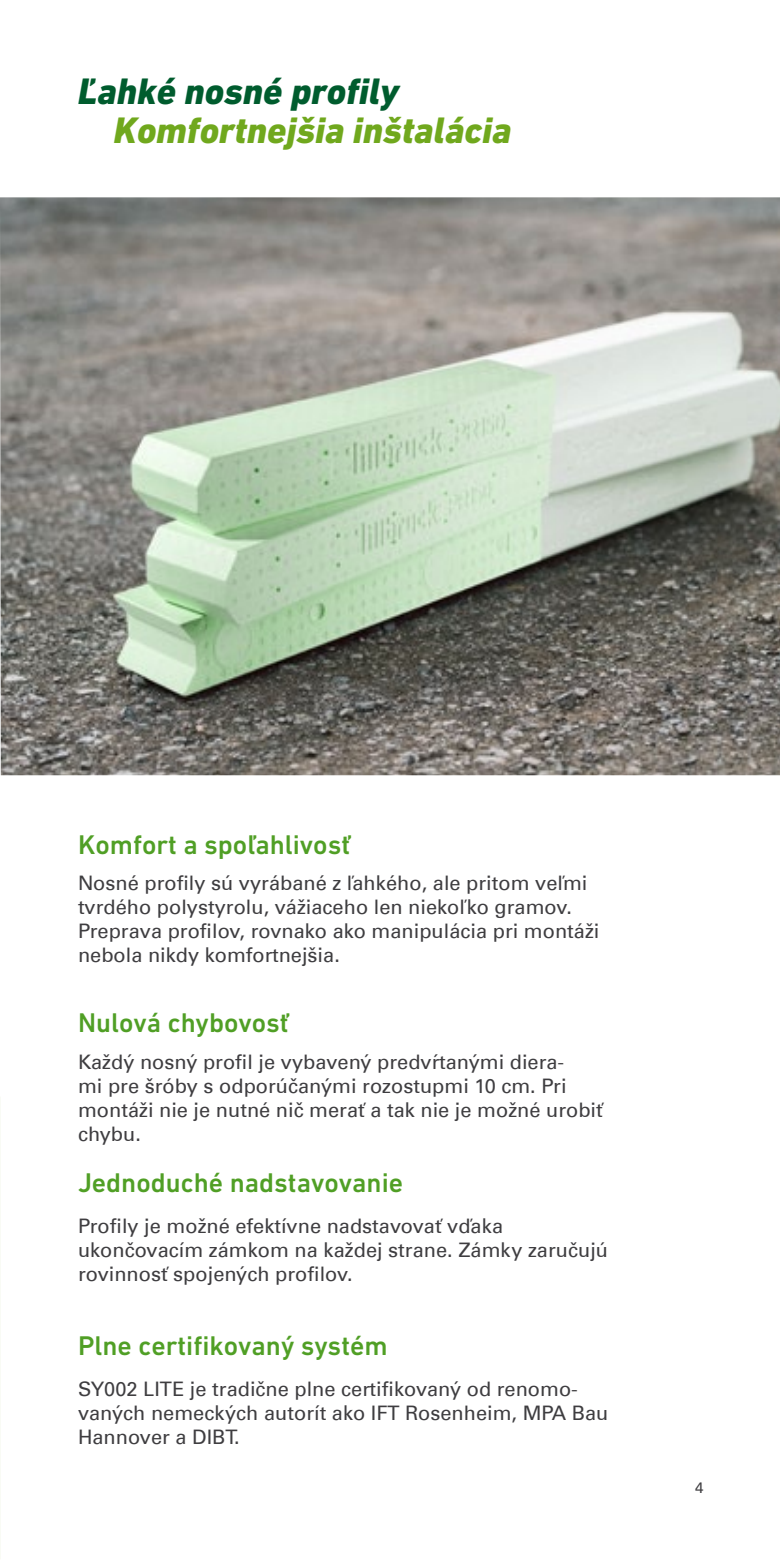
<style>
.page{position:relative;width:780px;height:1560px;background:#fff}
.page>*{position:absolute;margin:0;border:0;box-sizing:border-box;transform-origin:0 0}
.t1{font:italic 800 37.5px "DIN Next W1 G";color:#70a81d}
.t2{font:italic 800 37.5px "DIN Next W1 G";color:#005c2e}
.t3{font:500 27.5px "DIN Next W1 G";color:#509f25}
.t4{font:20px/24px "Univers Com 55 Roman";color:#3e3d40}
.t5{font:15px "Univers Com 55 Roman";color:#3e3d40}
</style>
<div class="page">
<img style="left:0;top:197px;width:780px;height:578px">
<h1 class="t2" style="left:78px;top:69px;width:323px">Ľahké nosné profily</h1>
<h1 class="t1" style="left:113px;top:108px;width:399px">Komfortnejšia inštalácia</h1>
<h2 class="t3" style="left:78px;top:828px;width:274px">Komfort a spoľahlivosť</h2>
<p class="t4" style="left:78px;top:870px;width:523px">Nosné profily sú vyrábané z ľahkého, ale pritom veľmi tvrdého polystyrolu, vážiaceho len niekoľko gramov.<br>Preprava profilov, rovnako ako manipulácia pri montáži nebola nikdy komfortnejšia.</p>
<h2 class="t3" style="left:78px;top:1006px;width:212px">Nulová chybovosť</h2>
<p class="t4" style="left:78px;top:1049px;width:526px">Každý nosný profil je vybavený predvŕtanými diera-<br>mi pre šróby s odporúčanými rozostupmi 10 cm. Pri montáži nie je nutné nič merať a tak nie je možné urobiť chybu.</p>
<h2 class="t3" style="left:78px;top:1166px;width:326px">Jednoduché nadstavovanie</h2>
<p class="t4" style="left:78px;top:1213px;width:531px">Profily je možné efektívne nadstavovať vďaka ukončovacím zámkom na každej strane. Zámky zaručujú rovinnosť spojených profilov.</p>
<h2 class="t3" style="left:78px;top:1329px;width:311px">Plne certifikovaný systém</h2>
<p class="t4" style="left:78px;top:1376px;width:532px">SY002 LITE je tradične plne certifikovaný od renomo&shy;vaných nemeckých autorít ako IFT Rosenheim, MPA Bau<br>Hannover a DIBT.</p>
<p class="t5" style="left:695px;top:1478px;width:10px">4</p>
</div>
